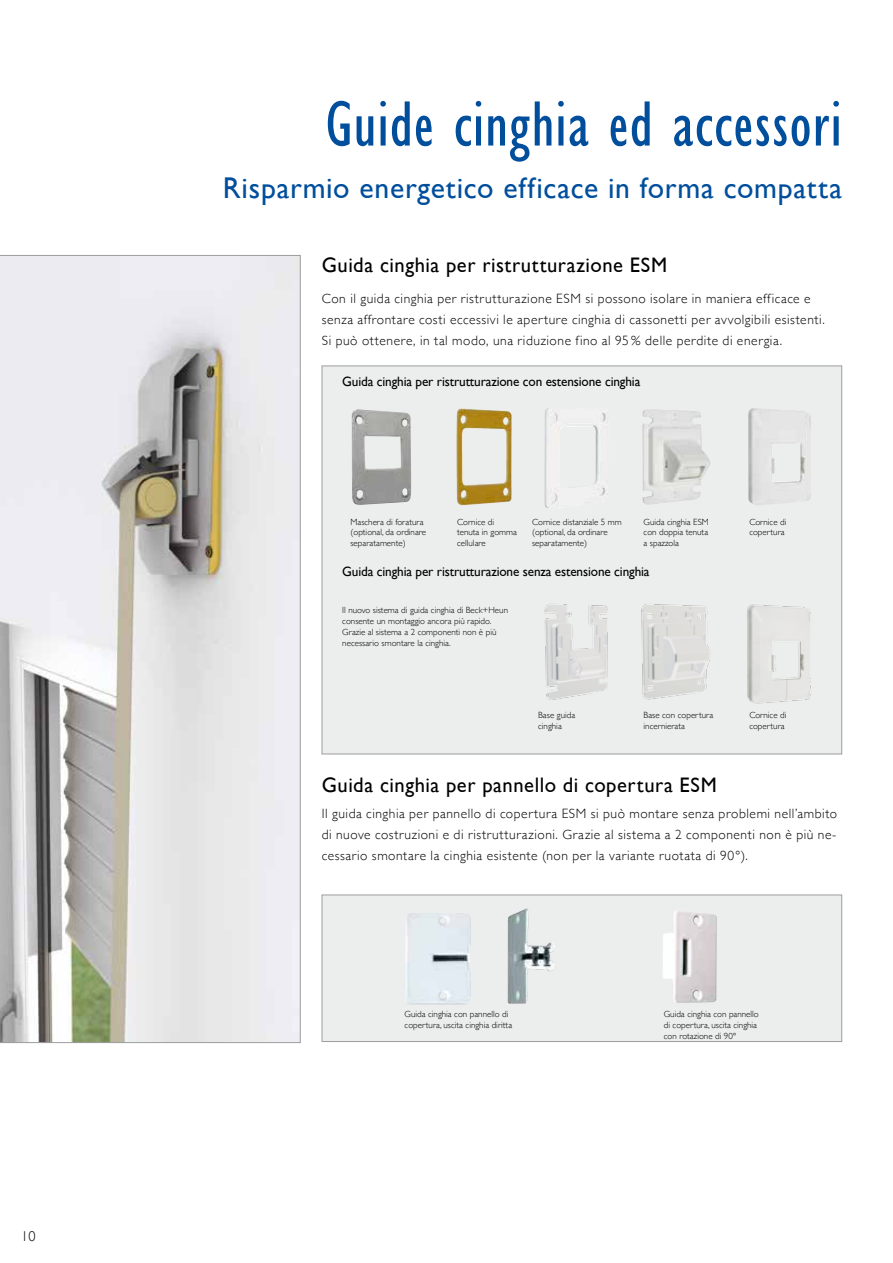
<style>
.page{position:relative;width:893px;height:1263px;background:#fff}
.page>*{position:absolute;margin:0;border:0;box-sizing:border-box;transform-origin:0 0}
.t1{font:66px "Gill Sans Condensed";letter-spacing:.015em;color:#004e9c}
.t2{font:30px "Gill Sans";letter-spacing:.025em;color:#004e9c}
.t3{font:21px "Gill Sans";letter-spacing:.025em;color:#000}
.t4{font:300 14.25px "Gill Sans";color:#000}
.t5{font:300 13.5px/21px "Gill Sans";letter-spacing:.04em;color:#000}
.t6{font:13.5px "Gill Sans";letter-spacing:-.01em;color:#000}
.t7{font:300 9px/10.8px "Gill Sans";color:#000}
</style>
<div class="page">
<svg style="left:0;top:255px;width:300px;height:788px;background:#d7d6d5"></svg>
<div style="left:322px;top:895px;width:520px;height:147px;background:#eceded;border:1px solid #9c9e9f"></div>
<img style="left:507px;top:909px;width:48px;height:95px">
<img style="left:405px;top:913px;width:66px;height:91px">
<img style="left:663px;top:911px;width:54px;height:92px">
<div style="left:322px;top:366px;width:520px;height:388px;background:#eceded;border:1px solid #9c9e9f"></div>
<img style="left:351px;top:409px;width:60px;height:96px">
<img style="left:456px;top:408px;width:56px;height:97px">
<img style="left:642px;top:410px;width:68px;height:95px">
<img style="left:748px;top:408px;width:63px;height:97px">
<img style="left:544px;top:604px;width:64px;height:96px">
<img style="left:544px;top:408px;width:62px;height:100px">
<img style="left:747px;top:604px;width:64px;height:100px">
<img style="left:641px;top:604px;width:69px;height:96px">
<h3 class="t4" style="left:21px;top:1228px;width:16px">10</h3>
<h1 class="t1" style="left:326px;top:88px;width:518px">Guide cinghia ed accessori</h1>
<h2 class="t2" style="left:223px;top:171px;width:621px">Risparmio energetico efficace in forma compatta</h2>
<h3 class="t3" style="left:322px;top:252px;width:347px">Guida cinghia per ristrutturazione ESM</h3>
<p class="t5" style="left:322px;top:287px;width:504px">Con il guida cinghia per ristrutturazione ESM si possono isolare in maniera efficace e senza affrontare costi eccessivi le aperture cinghia di cassonetti per avvolgibili esistenti.<br>Si può ottenere, in tal modo, una riduzione fino al 95% delle perdite di energia.</p>
<h3 class="t6" style="left:342px;top:373px;width:300px">Guida cinghia per ristrutturazione con estensione cinghia</h3>
<p class="t7" style="left:350px;top:516px;width:77px">Maschera di foratura (optional, da ordinare separatamente)</p>
<p class="t7" style="left:457px;top:516px;width:61px">Cornice di tenuta in gomma cellulare</p>
<p class="t7" style="left:532px;top:516px;width:91px">Cornice distanziale 5 mm (optional, da ordinare separatamente)</p>
<p class="t7" style="left:644px;top:516px;width:67px;text-align:justify">Guida cinghia ESM con doppia tenuta a spazzola</p>
<p class="t7" style="left:749px;top:516px;width:39px">Cornice di copertura</p>
<h3 class="t6" style="left:342px;top:564px;width:309px">Guida cinghia per ristrutturazione senza estensione cinghia</h3>
<p class="t7" style="left:342px;top:605px;width:167px">Il nuovo sistema di guida cinghia di Beck+Heun consente un montaggio ancora più rapido.<br>Grazie al sistema a 2 componenti non è più necessario smontare la cinghia.</p>
<p class="t7" style="left:538px;top:710px;width:38px">Base guida cinghia</p>
<p class="t7" style="left:644px;top:710px;width:71px">Base con copertura incernierata</p>
<p class="t7" style="left:749px;top:710px;width:39px">Cornice di copertura</p>
<h3 class="t3" style="left:322px;top:772px;width:397px">Guida cinghia per pannello di copertura ESM</h3>
<p class="t5" style="left:322px;top:802px;width:517px;text-align:justify">Il guida cinghia per pannello di copertura ESM si può montare senza problemi nell’ambito di nuove costruzioni e di ristrutturazioni. Grazie al sistema a 2 componenti non è più ne&shy;cessario smontare la cinghia esistente (non per la variante ruotata di 90°).</p>
<p class="t7" style="left:405px;top:1008px;width:109px">Guida cinghia con pannello di copertura, uscita cinghia diritta</p>
<p class="t7" style="left:664px;top:1008px;width:97px">Guida cinghia con pannello di copertura, uscita cinghia con rotazione di 90°</p>
</div>
